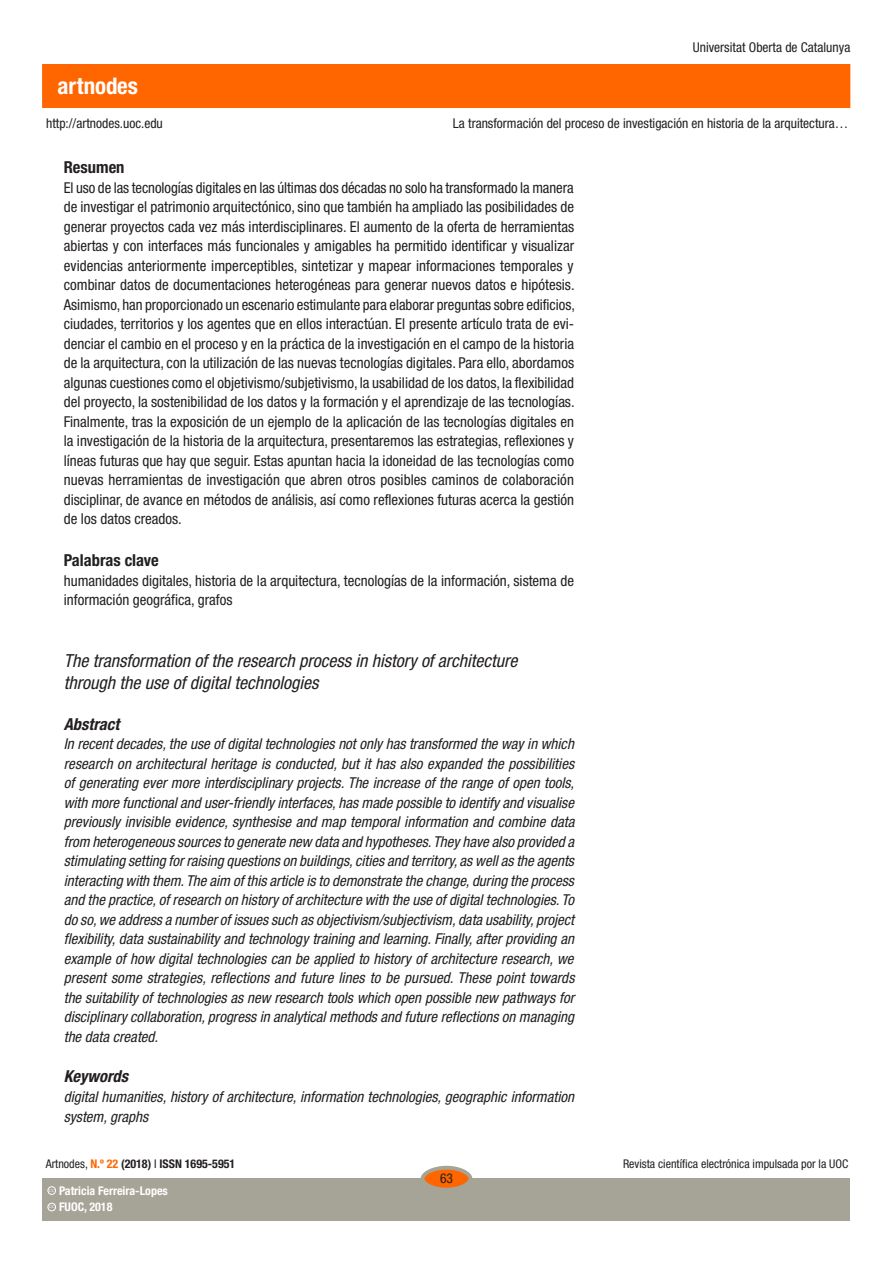
<style>
.page{position:relative;width:893px;height:1263px;background:#fff}
.page>*{position:absolute;margin:0;border:0;box-sizing:border-box;transform-origin:0 0}
.t1{font:700 condensed 22.95px "Helvetica Neue LT Std";color:#fff}
.titol_resum{font:italic condensed 18px/22.5px "Helvetica Neue LT Std";color:#231f20}
.subtitols_resums{font:700 condensed 16.5px "Helvetica Neue LT Std";color:#231f20}
.subtitols_resums-2{font:italic 700 condensed 16.5px "Helvetica Neue LT Std";color:#231f20}
.text_general_primerp{font:condensed 15px/19.5px "Helvetica Neue LT Std";color:#231f20;text-align:justify}
.text_general_primerp-2{font:italic condensed 15px/19.5px "Helvetica Neue LT Std";color:#231f20;text-align:justify}
.t2{font:condensed 13.5px "Helvetica Neue LT Std";color:#231f20}
.t3{font:condensed 12px "Helvetica Neue LT Std";color:#231f20}
.t4{font:700 condensed 12px "Helvetica Neue LT Std";color:#231f20}
.t5{font:700 condensed 12px "Helvetica Neue LT Std";color:#fff}
.t6{font:600 3.9px "Adobe Caslon Pro";color:#fff}
.s1{font-weight:400}
.s2{color:#f60}
</style>
<div class="page">
<div style="left:43px;top:65px;width:807px;height:42px;background:#f60"></div>
<div style="left:43px;top:1178px;width:807px;height:42px;background:#a6a397"></div>
<div style="left:422px;top:1168px;width:48px;height:21px;background:#f60;border-radius:50%"></div>
<div style="left:421px;top:1166px;width:51px;height:25px;border:4px solid #a6a397;border-radius:50%"></div>
<div style="left:48px;top:1203px;width:8px;height:8px;border:1px solid #fff;border-radius:50%"></div>
<div style="left:48px;top:1186px;width:8px;height:8px;border:1px solid #fff;border-radius:50%"></div>
<h1 class="t1" style="left:58px;top:72px;width:82px">artnodes</h1>
<p class="t2" style="left:46px;top:115px;width:118px">http://artnodes.uoc.edu</p>
<p class="t2" style="left:693px;top:40px;width:159px">Universitat Oberta de Catalunya</p>
<p class="t2" style="left:453px;top:115px;width:397px">La transformación del proceso de investigación en historia de la arquitectura…</p>
<p class="subtitols_resums" style="left:64px;top:157px;width:62px">Resumen</p>
<p class="text_general_primerp" style="left:64px;top:178px;width:513px">El uso de las tecnologías digitales en las últimas dos décadas no solo ha transformado la manera de investigar el patrimonio arquitectónico, sino que también ha ampliado las posibilidades de generar proyectos cada vez más interdisciplinares. El aumento de la oferta de herramientas abiertas y con interfaces más funcionales y amigables ha permitido identificar y visualizar evidencias anteriormente imperceptibles, sintetizar y mapear informaciones temporales y combinar datos de documentaciones heterogéneas para generar nuevos datos e hipótesis.<br>Asimismo, han proporcionado un escenario estimulante para elaborar preguntas sobre edificios, ciudades, territorios y los agentes que en ellos interactúan. El presente artículo trata de evi&shy;denciar el cambio en el proceso y en la práctica de la investigación en el campo de la historia de la arquitectura, con la utilización de las nuevas tecnologías digitales. Para ello, abordamos algunas cuestiones como el objetivismo/subjetivismo, la usabilidad de los datos, la flexibilidad del proyecto, la sostenibilidad de los datos y la formación y el aprendizaje de las tecnologías.<br>Finalmente, tras la exposición de un ejemplo de la aplicación de las tecnologías digitales en la investigación de la historia de la arquitectura, presentaremos las estrategias, reflexiones y líneas futuras que hay que seguir. Estas apuntan hacia la idoneidad de las tecnologías como nuevas herramientas de investigación que abren otros posibles caminos de colaboración disciplinar, de avance en métodos de análisis, así como reflexiones futuras acerca la gestión de los datos creados.</p>
<p class="subtitols_resums" style="left:64px;top:550px;width:97px">Palabras clave</p>
<p class="text_general_primerp" style="left:64px;top:571px;width:512px">humanidades digitales, historia de la arquitectura, tecnologías de la información, sistema de información geográfica, grafos</p>
<p class="titol_resum" style="left:64px;top:650px;width:455px">The transformation of the research process in history of architecture through the use of digital technologies</p>
<p class="subtitols_resums-2" style="left:64px;top:714px;width:57px">Abstract</p>
<p class="text_general_primerp-2" style="left:64px;top:735px;width:512px">In recent decades, the use of digital technologies not only has transformed the way in which research on architectural heritage is conducted, but it has also expanded the possibilities of generating ever more interdisciplinary projects. The increase of the range of open tools, with more functional and user-friendly interfaces, has made possible to identify and visualise previously invisible evidence, synthesise and map temporal information and combine data from heterogeneous sources to generate new data and hypotheses. They have also provided a stimulating setting for raising questions on buildings, cities and territory, as well as the agents interacting with them. The aim of this article is to demonstrate the change, during the process and the practice, of research on history of architecture with the use of digital technologies. To do so, we address a number of issues such as objectivism/subjectivism, data usability, project flexibility, data sustainability and technology training and learning. Finally, after providing an example of how digital technologies can be applied to history of architecture research, we present some strategies, reflections and future lines to be pursued. These point towards the suitability of technologies as new research tools which open possible new pathways for disciplinary collaboration, progress in analytical methods and future reflections on managing the data created.</p>
<p class="subtitols_resums-2" style="left:64px;top:1066px;width:66px">Keywords</p>
<p class="text_general_primerp-2" style="left:64px;top:1087px;width:512px">digital humanities, history of architecture, information technologies, geographic information system, graphs</p>
<p class="t4" style="left:46px;top:1157px;width:191px"><span class="s1">Artnodes,</span> <span class="s2">N.º 22</span> (2018) <span class="s1">I</span> ISSN 1695-5951</p>
<p class="t6" style="left:49px;top:1205px;width:7px">CC</p>
<p class="t5" style="left:59px;top:1200px;width:55px">FUOC, 2018</p>
<p class="t5" style="left:59px;top:1183px;width:110px">Patricia Ferreira-Lopes</p>
<p class="t6" style="left:49px;top:1188px;width:7px">CC</p>
<p class="t2" style="left:440px;top:1171px;width:14px">63</p>
<p class="t3" style="left:623px;top:1157px;width:227px">Revista científica electrónica impulsada por la UOC</p>
</div>
